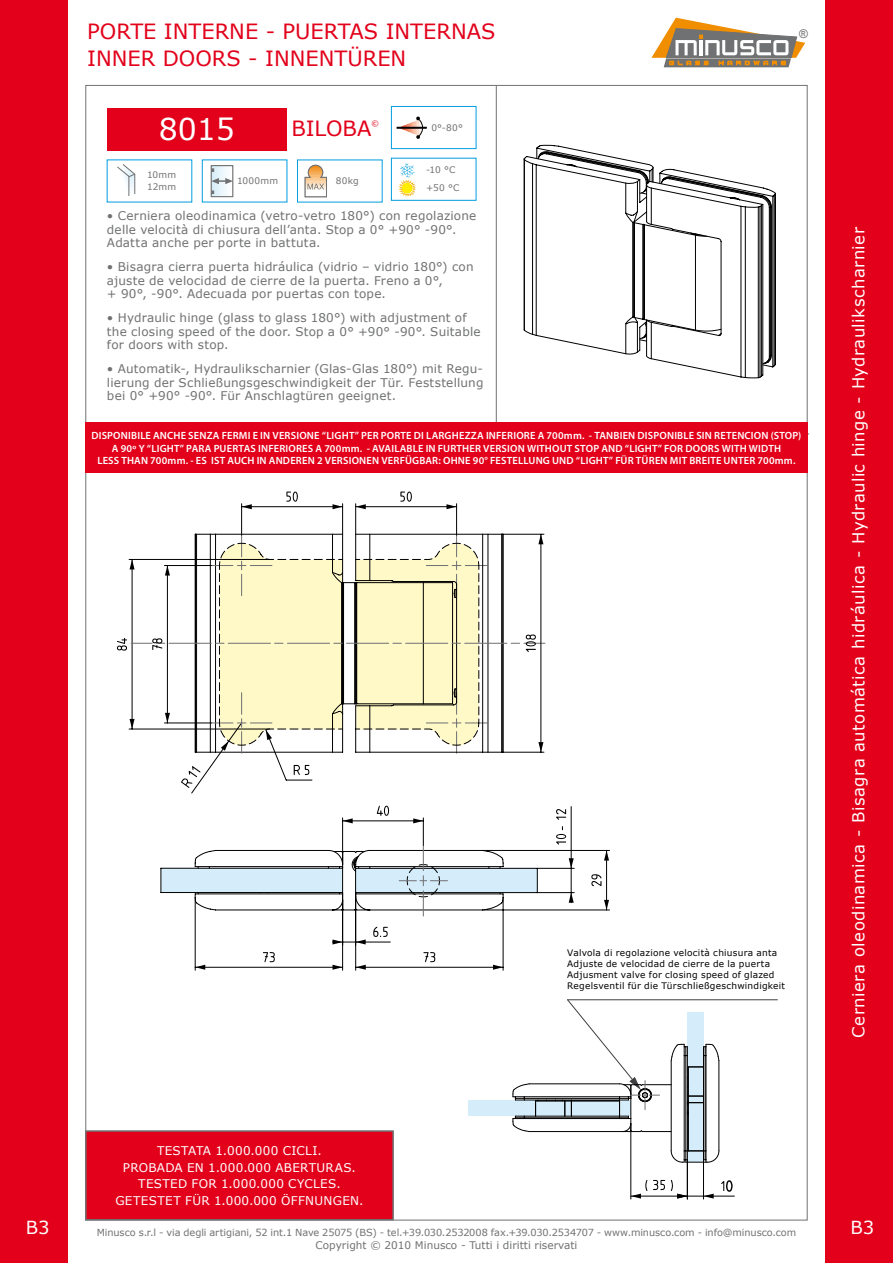
<style>
.page{position:relative;width:893px;height:1263px;background:#fff}
.page>*{position:absolute;margin:0;border:0;box-sizing:border-box;transform-origin:0 0}
.t1{font:30px "Verdana";color:#fff}
.t2{font:21px "Verdana";color:#e2001a}
.t3{font:18px "Verdana";color:#fff}
.t4{font:16.5px "Verdana";letter-spacing:.025em;color:#fff}
.t5{font:12px/13.5px "Verdana";letter-spacing:.015em;color:#707172}
.t6{font:12px/16.5px "Verdana";letter-spacing:.025em;color:#fff;text-align:center}
.t7{font:12px "Arial";color:#707172}
.t8{font:600 10.5px/12.8px "Myriad Pro";letter-spacing:.02em;color:#fff;text-align:center}
.t9{font:10.5px "Verdana";color:#707172}
.t10{font:9.75px "Verdana";letter-spacing:-.01em;color:#707172}
.t11{font:9px/10.9px "Verdana";letter-spacing:.025em;color:#000}
.t12{font:9px/12px "Verdana";letter-spacing:.015em;color:#707172}
.t13{font:7.5px "Verdana";color:#e2001a}
</style>
<div class="page">
<svg style="left:651px;top:18px;width:154px;height:49px"></svg>
<div style="left:825px;top:0;width:68px;height:1263px;background:#e2001a"></div>
<div style="left:0;top:0;width:68px;height:1263px;background:#e2001a"></div>
<div style="left:468px;top:1100px;width:163px;height:16px;background:#d5edfa"></div>
<div style="left:687px;top:1013px;width:17px;height:149px;background:#d5edfa"></div>
<svg style="left:130px;top:560px;width:5px;height:9px"></svg>
<svg style="left:130px;top:719px;width:5px;height:10px"></svg>
<hr style="left:161px;top:868px;width:182px;height:1px;background:#000">
<svg style="left:161px;top:869px;width:1px;height:23px"></svg>
<hr style="left:161px;top:892px;width:182px;height:1px;background:#000">
<hr style="left:129px;top:729px;width:141px;height:1px;background:#000">
<hr style="left:129px;top:559px;width:141px;height:1px;background:#000">
<hr style="left:132px;top:559px;width:1px;height:170px;background:#000">
<svg style="left:164px;top:503px;width:446px;height:467px"></svg>
<hr style="left:465px;top:643px;width:42px;height:1px;background:#6f7072">
<hr style="left:169px;top:643px;width:42px;height:1px;background:#6f7072">
<hr style="left:502px;top:752px;width:42px;height:1px;background:#000">
<hr style="left:502px;top:534px;width:42px;height:1px;background:#000">
<hr style="left:541px;top:534px;width:1px;height:218px;background:#000">
<svg style="left:400px;top:492px;width:12px;height:10px"></svg>
<svg style="left:704px;top:1193px;width:10px;height:5px"></svg>
<hr style="left:685px;top:1055px;width:1px;height:96px;background:#000">
<hr style="left:705px;top:1055px;width:1px;height:96px;background:#000">
<hr style="left:687px;top:1055px;width:1px;height:96px;background:#000">
<hr style="left:703px;top:1055px;width:1px;height:96px;background:#000">
<hr style="left:688px;top:1103px;width:1px;height:48px;background:#000">
<hr style="left:706px;top:1044px;width:1px;height:118px;background:#000">
<hr style="left:719px;top:1060px;width:1px;height:91px;background:#000">
<hr style="left:671px;top:1060px;width:1px;height:91px;background:#000">
<svg style="left:671px;top:1150px;width:48px;height:13px"></svg>
<hr style="left:684px;top:1044px;width:1px;height:118px;background:#000">
<svg style="left:513px;top:999px;width:206px;height:133px"></svg>
<hr style="left:568px;top:999px;width:209px;height:1px;background:#3f3f41">
<hr style="left:703px;top:1160px;width:1px;height:39px;background:#000">
<hr style="left:677px;top:1196px;width:57px;height:1px;background:#000">
<hr style="left:687px;top:1160px;width:1px;height:39px;background:#000">
<hr style="left:631px;top:1131px;width:1px;height:68px;background:#000">
<hr style="left:631px;top:1196px;width:56px;height:1px;background:#000">
<svg style="left:631px;top:1180px;width:16px;height:18px"></svg>
<svg style="left:653px;top:1180px;width:12px;height:10px"></svg>
<svg style="left:671px;top:1180px;width:16px;height:18px"></svg>
<svg style="left:721px;top:1180px;width:12px;height:12px"></svg>
<svg style="left:117px;top:638px;width:48px;height:13px"></svg>
<svg style="left:286px;top:492px;width:12px;height:10px"></svg>
<svg style="left:181px;top:534px;width:323px;height:259px"></svg>
<svg style="left:591px;top:874px;width:10px;height:12px"></svg>
<svg style="left:556px;top:826px;width:10px;height:19px"></svg>
<svg style="left:556px;top:809px;width:10px;height:11px"></svg>
<svg style="left:373px;top:927px;width:15px;height:10px"></svg>
<svg style="left:263px;top:952px;width:12px;height:10px"></svg>
<svg style="left:423px;top:952px;width:13px;height:10px"></svg>
<svg style="left:195px;top:806px;width:308px;height:110px"></svg>
<svg style="left:511px;top:634px;width:34px;height:18px"></svg>
<div style="left:107px;top:108px;width:180px;height:42px;background:#e2001a"></div>
<hr style="left:212px;top:166px;width:2px;height:31px;background:#d7eefa">
<hr style="left:214px;top:166px;width:1px;height:31px;background:#dcf0fa">
<hr style="left:215px;top:166px;width:2px;height:31px;background:#def1fb">
<hr style="left:217px;top:166px;width:1px;height:31px;background:#e2f3fb">
<hr style="left:218px;top:166px;width:2px;height:31px;background:#e4f4fc">
<hr style="left:220px;top:166px;width:1px;height:31px;background:#e9f6fc">
<hr style="left:221px;top:166px;width:2px;height:31px;background:#ebf6fc">
<hr style="left:223px;top:166px;width:1px;height:31px;background:#edf7fd">
<hr style="left:224px;top:166px;width:2px;height:31px;background:#f1f9fd">
<hr style="left:226px;top:166px;width:1px;height:31px;background:#f3fafd">
<hr style="left:227px;top:166px;width:2px;height:31px;background:#f7fcfe">
<hr style="left:229px;top:166px;width:1px;height:31px;background:#f9fcfe">
<div style="left:211px;top:165px;width:22px;height:32px;border:1px solid #707172"></div>
<svg style="left:211px;top:178px;width:22px;height:6px"></svg>
<svg style="left:211px;top:168px;width:3px;height:4px"></svg>
<svg style="left:304px;top:164px;width:23px;height:34px"></svg>
<svg style="left:117px;top:164px;width:19px;height:32px"></svg>
<hr style="left:86px;top:434px;width:723px;height:1px;background:#707172">
<hr style="left:496px;top:86px;width:1px;height:347px;background:#707172">
<svg style="left:536px;top:145px;width:240px;height:233px"></svg>
<svg style="left:524px;top:153px;width:252px;height:212px"></svg>
<svg style="left:398px;top:163px;width:18px;height:34px"></svg>
<div style="left:86px;top:1131px;width:307px;height:89px;background:#e2001a"></div>
<div style="left:85px;top:1130px;width:309px;height:90px;border:2px solid #707172"></div>
<svg style="left:397px;top:116px;width:30px;height:23px"></svg>
<div style="left:391px;top:106px;width:85px;height:43px;border:1px solid #009ee0"></div>
<div style="left:85px;top:422px;width:723px;height:51px;background:#e2001a"></div>
<h2 class="t2" style="left:87px;top:18px;width:410px">PORTE INTERNE - PUERTAS INTERNAS</h2>
<p class="t7" style="left:799px;top:26px;width:10px">®</p>
<h2 class="t2" style="left:87px;top:45px;width:321px">INNER DOORS - INNENTÜREN</h2>
<h1 class="t1" style="left:159px;top:110px;width:78px">8015</h1>
<h2 class="t2" style="left:291px;top:115px;width:82px">BILOBA</h2>
<p class="t13" style="left:371px;top:118px;width:9px">©</p>
<p class="t12" style="left:431px;top:121px;width:33px">0°-80°</p>
<p class="t12" style="left:147px;top:169px;width:31px">10mm<br>12mm</p>
<p class="t12" style="left:237px;top:174px;width:43px">1000mm</p>
<p class="t12" style="left:336px;top:174px;width:24px">80kg</p>
<p class="t12" style="left:426px;top:161px;width:35px;line-height:18px">-10 °C +50 °C</p>
<p class="t5" style="left:107px;top:209px;width:371px">• Cerniera oleodinamica (vetro-vetro 180°) con regolazione delle velocità di chiusura dell’anta. Stop a 0° +90° -90°.<br>Adatta anche per porte in battuta.</p>
<p class="t5" style="left:107px;top:260px;width:368px">• Bisagra cierra puerta hidráulica (vidrio – vidrio 180°) con ajuste de velocidad de cierre de la puerta. Freno a 0°,<br>+ 90°, -90°. Adecuada por puertas con tope.</p>
<p class="t5" style="left:107px;top:311px;width:375px">• Hydraulic hinge (glass to glass 180°) with adjustment of the closing speed of the door. Stop a 0° +90° -90°. Suitable for doors with stop.</p>
<p class="t5" style="left:107px;top:362px;width:378px;text-align:justify">• Automatik-, Hydraulikscharnier (Glas-Glas 180°) mit Regu&shy;lierung der Schließungsgeschwindigkeit der Tür. Feststellung bei 0° +90° -90°. Für Anschlagtüren geeignet.</p>
<p class="t8" style="left:91px;top:429px;width:711px">DISPONIBILE ANCHE SENZA FERMI E IN VERSIONE “LIGHT” PER PORTE DI LARGHEZZA INFERIORE A 700mm. - TANBIEN DISPONIBLE SIN RETENCION (STOP)<br>A 90º Y “LIGHT” PARA PUERTAS INFERIORES A 700mm. - AVAILABLE IN FURTHER VERSION WITHOUT STOP AND “LIGHT” FOR DOORS WITH WIDTH<br>LESS THAN 700mm. - ES IST AUCH IN ANDEREN 2 VERSIONEN VERFÜGBAR: OHNE 90° FESTELLUNG UND “LIGHT” FÜR TÜREN MIT BREITE UNTER 700mm.</p>
<p class="t6" style="left:115px;top:1142px;width:250px">TESTATA 1.000.000 CICLI.<br>PROBADA EN 1.000.000 ABERTURAS.<br>TESTED FOR 1.000.000 CYCLES.<br>GETESTET FÜR 1.000.000 ÖFFNUNGEN.</p>
<p class="t11" style="left:567px;top:947px;width:219px">Valvola di regolazione velocità chiusura anta Adjuste de velocidad de cierre de la puerta Adjusment valve for closing speed of glazed Regelsventil für die Türschließgeschwindigkeit</p>
<h3 class="t4" style="left:848px;top:1038px;width:812px;rotate:-90deg">Cerniera oleodinamica - Bisagra automática hidráulica - Hydraulic hinge - Hydraulikscharnier</h3>
<h3 class="t3" style="left:26px;top:1216px;width:25px">B3</h3>
<h3 class="t3" style="left:850px;top:1216px;width:25px">B3</h3>
<p class="t10" style="left:97px;top:1226px;width:701px">Minusco s.r.l - via degli artigiani, 52 int.1 Nave 25075 (BS) - tel.+39.030.2532008 fax.+39.030.2534707 - www.minusco.com - info@minusco.com</p>
<p class="t9" style="left:316px;top:1239px;width:263px">Copyright © 2010 Minusco - Tutti i diritti riservati</p>
</div>
